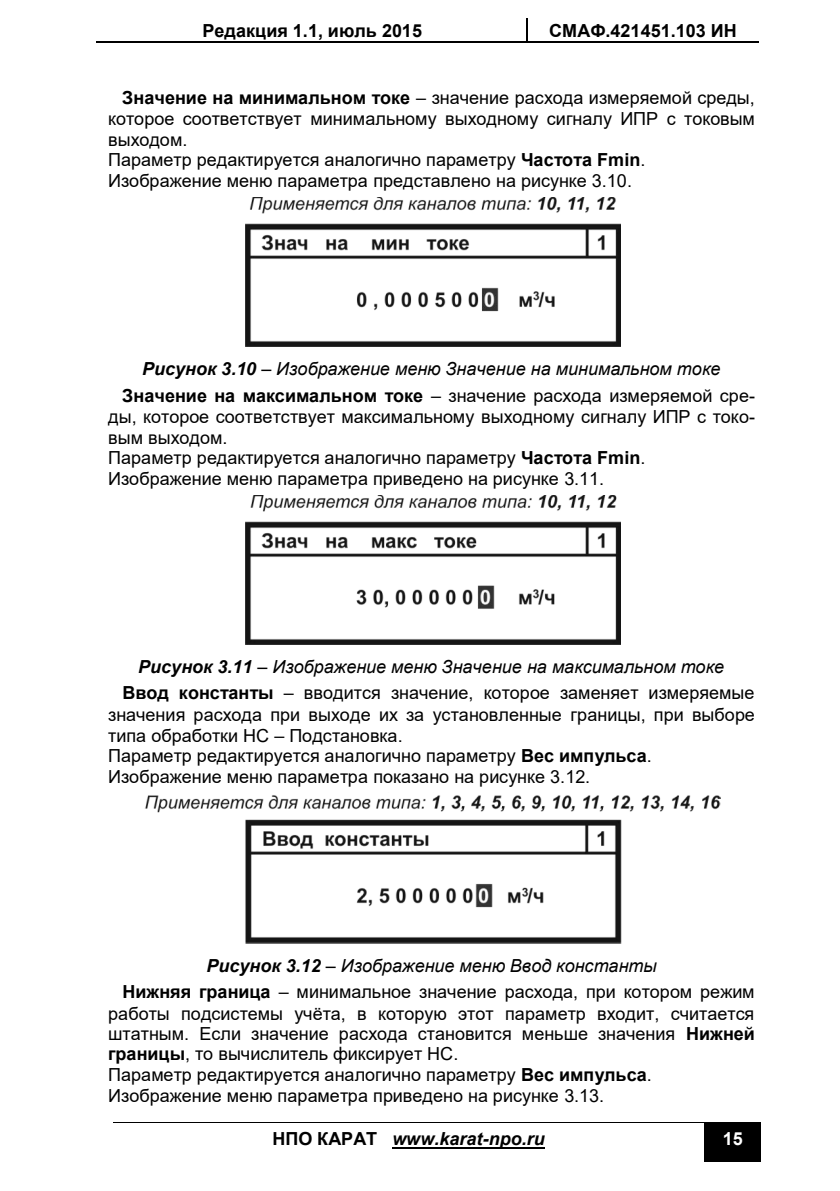
<style>
.page{position:relative;width:840px;height:1191px;background:#fff}
.page>*{position:absolute;margin:0;border:0;box-sizing:border-box;transform-origin:0 0}
.t1{font:18px/20.8px "Arial";color:#000}
.t2{font:italic 18px/26.4px "Arial";color:#000}
.t3{font:700 18px "Arial";letter-spacing:.005em;color:#000}
.t4{font:italic 700 18px "Arial";color:#000}
.t5{font:700 18px "Arial";color:#fff}
.s1{font-weight:700}
.s2{font-weight:700;font-style:normal}
.s3{font-style:normal}
.s4{font-weight:700;font-style:italic}
.s5{font-style:italic}
</style>
<div class="page">
<hr style="left:96px;top:41px;width:430px;height:1px;background:#000">
<hr style="left:526px;top:18px;width:2px;height:23px;background:#000">
<hr style="left:528px;top:41px;width:230px;height:1px;background:#000">
<hr style="left:392px;top:1146px;width:152px;height:2px;background:#000">
<div style="left:704px;top:1122px;width:56px;height:39px;background:#000"></div>
<hr style="left:113px;top:1121px;width:590px;height:1px;background:#000">
<hr style="left:704px;top:1121px;width:56px;height:1px;background:#000">
<hr style="left:703px;top:1128px;width:1px;height:33px;background:#000">
<hr style="left:760px;top:1128px;width:1px;height:33px;background:#000">
<img style="left:245px;top:197px;width:375px;height:150px">
<img style="left:245px;top:495px;width:375px;height:149px">
<img style="left:145px;top:795px;width:574px;height:148px">
<p class="t3" style="left:202px;top:18px;width:221px">Редакция 1.1, июль 2015</p>
<p class="t3" style="left:549px;top:18px;width:189px">СМАФ.421451.103 ИН</p>
<p class="t1" style="left:108px;top:87px;width:648px;text-indent:14px"><span class="s1">Значение на минимальном токе</span> – значение расхода измеряемой среды, которое соответствует минимальному выходному сигналу ИПР с токовым выходом.<br>Параметр редактируется аналогично параметру <span class="s1">Частота Fmin</span>.<br>Изображение меню параметра представлено на рисунке 3.10.</p>
<p class="t2" style="left:122px;top:356px;width:634px;text-indent:20px"><span class="s1">Рисунок 3.10</span> – Изображение меню Значение на минимальном токе<br><span class="s2">Значение на максимальном токе</span> <span class="s3">– значение расхода измеряемой сре-</span></p>
<p class="t1" style="left:108px;top:406px;width:648px">ды, которое соответствует максимальному выходному сигналу ИПР с токо&shy;вым выходом.<br>Параметр редактируется аналогично параметру <span class="s1">Частота Fmin</span>.<br>Изображение меню параметра приведено на рисунке 3.11.</p>
<p class="t1" style="left:122px;top:653px;width:633px;line-height:26.4px;text-indent:16px"><span class="s4">Рисунок 3.11</span> <span class="s5">– Изображение меню Значение на максимальном токе<br></span><span class="s1">Ввод константы</span> – вводится значение, которое заменяет измеряемые</p>
<p class="t1" style="left:108px;top:704px;width:648px">значения расхода при выходе их за установленные границы, при выборе типа обработки НС – Подстановка.<br>Параметр редактируется аналогично параметру <span class="s1">Вес импульса</span>.<br>Изображение меню параметра показано на рисунке 3.12.</p>
<p class="t1" style="left:122px;top:952px;width:633px;line-height:26.4px;text-indent:84px"><span class="s4">Рисунок 3.12</span> <span class="s5">– Изображение меню Ввод константы<br></span><span class="s1">Нижняя граница</span> – минимальное значение расхода, при котором режим</p>
<p class="t1" style="left:108px;top:1002px;width:648px">работы подсистемы учёта, в которую этот параметр входит, считается штатным. Если значение расхода становится меньше значения <span class="s1">Нижней границы</span>, то вычислитель фиксирует НС.<br>Параметр редактируется аналогично параметру <span class="s1">Вес импульса</span>.<br>Изображение меню параметра приведено на рисунке 3.13.</p>
<p class="t4" style="left:272px;top:1126px;width:274px"><span class="s3">НПО КАРАТ</span> www.karat-npo.ru</p>
<p class="t5" style="left:722px;top:1126px;width:22px">15</p>
</div>
